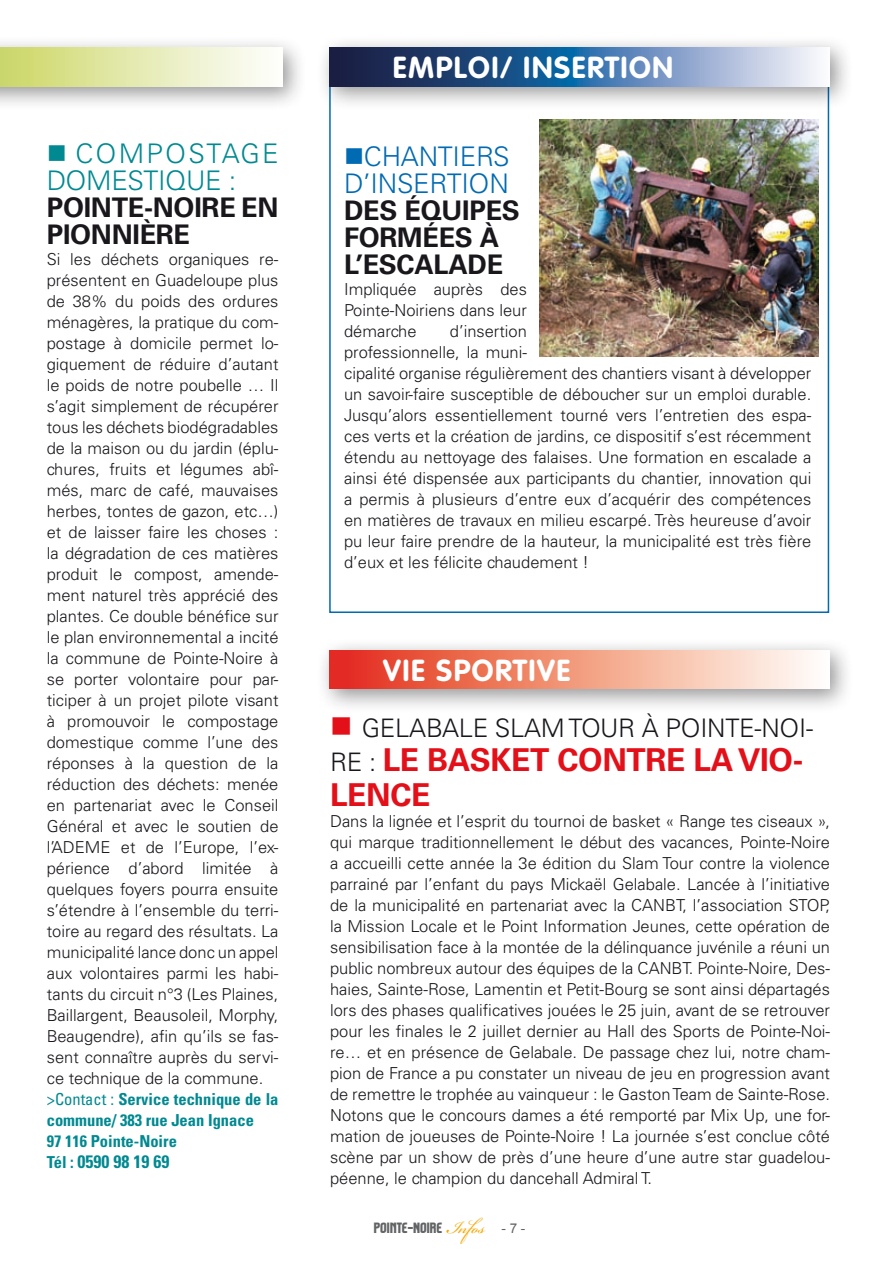
<style>
.page{position:relative;width:893px;height:1263px;background:#fff}
.page>*{position:absolute;margin:0;border:0;box-sizing:border-box;transform-origin:0 0}
.t1{font:700 31.5px/34.5px "Univers";letter-spacing:-.01em;color:#e31019}
.t2{font:700 30px "VAG Rounded";letter-spacing:.05em;color:#fff}
.t3{font:700 27px/27px "Univers";letter-spacing:-.01em;color:#1a171c}
.t4{font:300 27px/27px "Univers";color:#008991}
.t5{font:300 27px/27px "Univers";color:#006ab3}
.t6{font:300 25.5px "Univers";letter-spacing:-.01em;color:#1a171c}
.t7{font:700 condensed 18px "Univers LT Std";color:#008991}
.t8{font:300 16.5px/21px "Univers";color:#1a171c;text-align:justify}
.t9{font:700 condensed 16.5px/21px "Univers LT Std";color:#008991}
.t10{font:13.5px "Komikazoom";color:#626365}
.s1{font-weight:400}
.s2{font-size:16.5px}
.s3{color:#e31019}
.s4{font-weight:300;font-size:25.5px;color:#1a171c}
.s5{font-family:"Bickham Script Pro";font-size:27px;color:#f6a700}
.s6{font-family:"Arial"}
</style>
<div class="page">
<div style="left:0;top:34px;width:306px;height:76px;background:#1a171c;opacity:.46"></div>
<div style="left:0;top:48px;width:282px;height:39px;background:linear-gradient(to right,#ccd767,#fff)"></div>
<div style="left:315px;top:34px;width:538px;height:76px;background:#1a171c;opacity:.46"></div>
<svg style="left:329px;top:48px;width:500px;height:38px;background:#5677a1"></svg>
<div style="left:315px;top:637px;width:538px;height:75px;background:#1a171c;opacity:.46"></div>
<div style="left:329px;top:651px;width:500px;height:38px;background:linear-gradient(to right,#e32c11,#fffff6)"></div>
<img style="left:540px;top:119px;width:279px;height:238px">
<h3 class="t4" style="left:47px;top:140px;width:70px">■ Compostage domestique</h3>
<h3 class="t4" style="left:229px;top:167px;width:9px">:</h3>
<h3 class="t3" style="left:47px;top:194px;width:229px">POINTE-NOIRE EN<br>PIONNIÈRE</h3>
<p class="t8" style="left:47px;top:249px;width:233px">Si les déchets organiques re&shy;présentent en Guadeloupe plus de 38% du poids des ordures ménagères, la pratique du com&shy;postage à domicile permet lo&shy;giquement de réduire d’autant le poids de notre poubelle … Il s’agit simplement de récupérer tous les déchets biodégradables de la maison ou du jardin (éplu&shy;chures, fruits et légumes abî&shy;més, marc de café, mauvaises herbes, tontes de gazon, etc…) et de laisser faire les choses : la dégradation de ces matières produit le compost, amende&shy;ment naturel très apprécié des plantes. Ce double bénéfice sur le plan environnemental a incité la commune de Pointe-Noire à se porter volontaire pour par&shy;ticiper à un projet pilote visant à promouvoir le compostage domestique comme l’une des réponses à la question de la réduction des déchets: menée en partenariat avec le Conseil Général et avec le soutien de l’ADEME et de l’Europe, l’ex&shy;périence d’abord limitée à quelques foyers pourra ensuite s’étendre à l’ensemble du terri&shy;toire au regard des résultats. La municipalité lance donc un appel aux volontaires parmi les habi&shy;tants du circuit n°3 (Les Plaines, Baillargent, Beausoleil, Morphy, Beaugendre), afin qu’ils se fas&shy;sent connaître auprès du servi&shy;ce technique de la commune.</p>
<p class="t9" style="left:47px;top:1089px;width:233px"><span class="s1">&gt;Contact :</span> Service technique de la commune/ 383 rue Jean Ignace<br>97 116 Pointe-Noire</p>
<p class="t7" style="left:47px;top:1151px;width:124px"><span class="s2">Tél :</span> 0590 98 19 69</p>
<h2 class="t2" style="left:393px;top:50px;width:282px">EMPLOI/ INSERTION</h2>
<h3 class="t5" style="left:344px;top:143px;width:55px">■Chantiers d’insertion</h3>
<h3 class="t3" style="left:344px;top:198px;width:177px">DES ÉQUIPES<br>FORMÉES À<br>L’ESCALADE</h3>
<p class="t8" style="left:344px;top:279px;width:184px">Impliquée auprès des Pointe-Noiriens dans leur démarche</p>
<p class="t8" style="left:344px;top:321px;width:469px;text-align:left;text-indent:106px">d’insertion<br>professionnelle, la muni-<br>cipalité organise régulièrement des chantiers visant à développer un savoir-faire susceptible de déboucher sur un emploi durable.<br>Jusqu’alors essentiellement tourné vers l’entretien des espa&shy;ces verts et la création de jardins, ce dispositif s’est récemment étendu au nettoyage des falaises. Une formation en escalade a ainsi été dispensée aux participants du chantier, innovation qui a permis à plusieurs d’entre eux d’acquérir des compétences en matières de travaux en milieu escarpé. Très heureuse d’avoir pu leur faire prendre de la hauteur, la municipalité est très fière d’eux et les félicite chaudement !</p>
<h2 class="t2" style="left:329px;top:653px;width:25px">VIE</h2>
<h2 class="t2" style="left:436px;top:653px;width:18px">SPORTIVE</h2>
<h3 class="t6" style="left:330px;top:712px;width:66px"><span class="s3">■</span> Gelabale</h3>
<h3 class="t6" style="left:495px;top:712px;width:33px">Slam</h3>
<h3 class="t6" style="left:569px;top:712px;width:31px">Tour</h3>
<h3 class="t6" style="left:642px;top:712px;width:55px">à Pointe</h3>
<h3 class="t6" style="left:755px;top:712px;width:60px">-Noi-</h3>
<h1 class="t1" style="left:330px;top:743px;width:475px"><span class="s4">re :</span> LE BASKET CONTRE LA VIO-<br>LENCE</h1>
<p class="t8" style="left:330px;top:810px;width:502px">Dans la lignée et l’esprit du tournoi de basket « Range tes ciseaux », qui marque traditionnellement le début des vacances, Pointe-Noire a accueilli cette année la 3e édition du Slam Tour contre la violence parrainé par l’enfant du pays Mickaël Gelabale. Lancée à l’initiative de la municipalité en partenariat avec la CANBT, l’association STOP, la Mission Locale et le Point Information Jeunes, cette opération de sensibilisation face à la montée de la délinquance juvénile a réuni un public nombreux autour des équipes de la CANBT. Pointe-Noire, Des&shy;haies, Sainte-Rose, Lamentin et Petit-Bourg se sont ainsi départagés lors des phases qualificatives jouées le 25 juin, avant de se retrouver pour les finales le 2 juillet dernier au Hall des Sports de Pointe-Noi&shy;re… et en présence de Gelabale. De passage chez lui, notre cham&shy;pion de France a pu constater un niveau de jeu en progression avant de remettre le trophée au vainqueur : le Gaston Team de Sainte-Rose.<br>Notons que le concours dames a été remporté par Mix Up, une for&shy;mation de joueuses de Pointe-Noire ! La journée s’est conclue côté scène par un show de près d’une heure d’une autre star guadelou&shy;péenne, le champion du dancehall Admiral T.</p>
<p class="t10" style="left:374px;top:1219px;width:153px">POINTE-NOIRE <span class="s5">Infos</span> <span class="s6">- 7 -</span></p>
</div>
